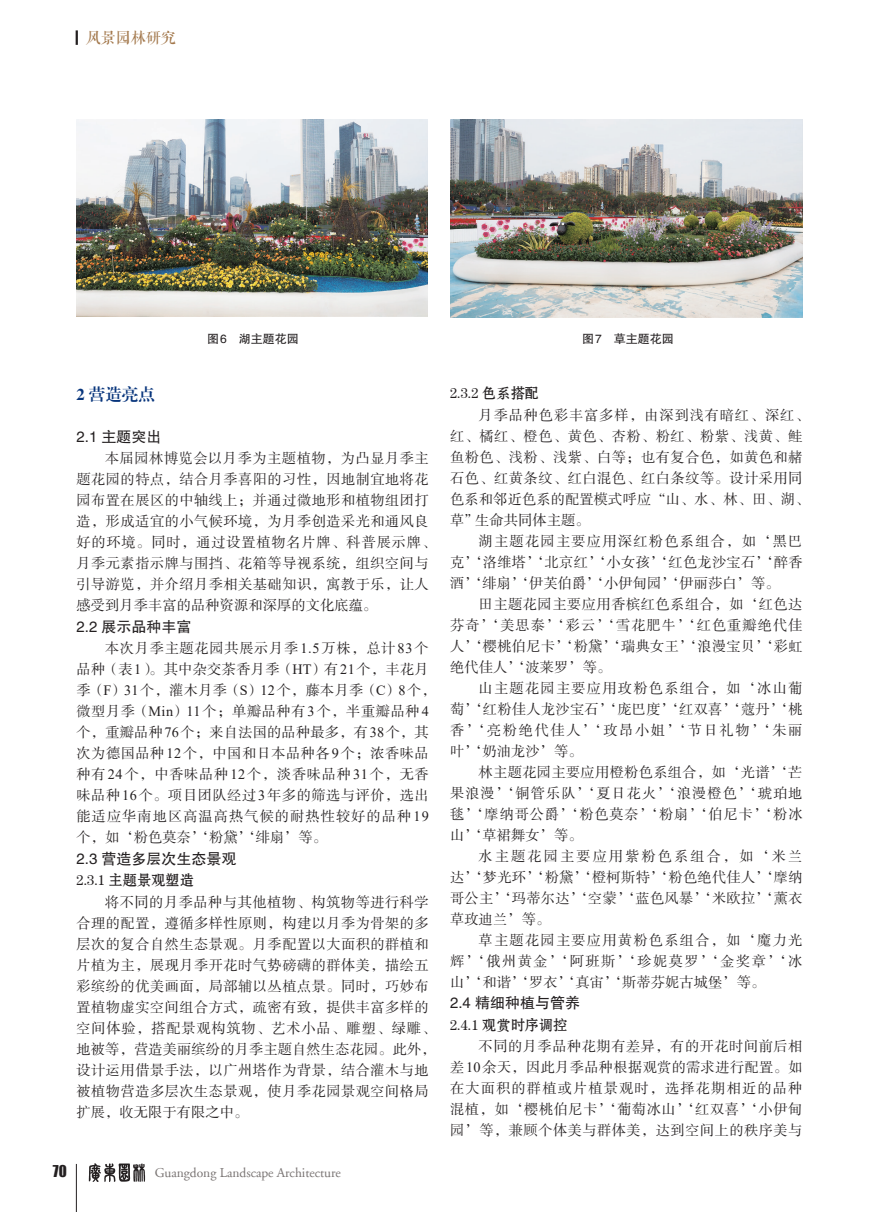
<style>
.page{position:relative;width:893px;height:1212px;background:#fff}
.page>*{position:absolute;margin:0;border:0;box-sizing:border-box;transform-origin:0 0}
.t1{font:16.5px "FZXBSK GBK1 0";color:#08357c}
.t2{font:15px "FZHTK GBK1 0";color:#231f20}
.t3{font:15px "FZQKBYSJW GB1 0";color:#a3784c}
.t4{font:15px "Impact";color:#231f20}
.t5{font:14.25px/21px "FZSSK GBK1 0";letter-spacing:.03em;color:#231f20;text-align:justify}
.t6{font:14.25px "FZSHK GBK1 0";color:#231f20}
.t7{font:13.5px "Adobe Garamond LT";letter-spacing:-.005em;color:#797473}
.t8{font:12px "FZHTK GBK1 0";color:#231f20}
.s1{font-family:"Times New Roman"}
</style>
<div class="page">
<svg style="left:76px;top:30px;width:2px;height:15px"></svg>
<img style="left:88px;top:1163px;width:58px;height:19px">
<hr style="left:76px;top:1164px;width:1px;height:48px;background:#231f20">
<img style="left:77px;top:119px;width:351px;height:198px">
<img style="left:451px;top:119px;width:352px;height:198px">
<p class="t3" style="left:86px;top:30px;width:91px">风景园林研究</p>
<p class="t8" style="left:207px;top:332px;width:93px">图6 湖主题花园</p>
<p class="t8" style="left:582px;top:332px;width:93px">图7 草主题花园</p>
<p class="t1" style="left:77px;top:385px;width:80px">2 营造亮点</p>
<p class="t2" style="left:77px;top:429px;width:86px">2.1 主题突出</p>
<p class="t5" style="left:77px;top:449px;width:361px;text-align:left;text-indent:28px">本届园林博览会以月季为主题植物，为凸显月季主题花园的特点，结合月季喜阳的习性，因地制宜地将花园布置在展区的中轴线上；并通过微地形和植物组团打造，形成适宜的小气候环境，为月季创造采光和通风良好的环境。同时，通过设置植物名片牌、科普展示牌、月季元素指示牌与围挡、花箱等导视系统，组织空间与引导游览，并介绍月季相关基础知识，寓教于乐，让人感受到月季丰富的品种资源和深厚的文化底蕴。</p>
<p class="t2" style="left:77px;top:618px;width:116px">2.2 展示品种丰富</p>
<p class="t5" style="left:77px;top:638px;width:361px;text-align:left;text-indent:29px">本次月季主题花园共展示月季<span class="s1">1.5</span>万株，总计<span class="s1">83</span>个品种（表<span class="s1">1</span>）。其中杂交茶香月季（<span class="s1">HT</span>）有<span class="s1">21</span>个，丰花月季（<span class="s1">F</span>）<span class="s1">31</span>个，灌木月季（<span class="s1">S</span>）<span class="s1">12</span>个，藤本月季（<span class="s1">C</span>）<span class="s1">8</span>个，微型月季（<span class="s1">Min</span>）<span class="s1">11</span>个；单瓣品种有<span class="s1">3</span>个，半重瓣品种<span class="s1">4</span>个，重瓣品种<span class="s1">76</span>个；来自法国的品种最多，有<span class="s1">38</span>个，其次为德国品种<span class="s1">12</span>个，中国和日本品种各<span class="s1">9</span>个；浓香味品种有<span class="s1">24</span>个，中香味品种<span class="s1">12</span>个，淡香味品种<span class="s1">31</span>个，无香味品种<span class="s1">16</span>个。项目团队经过<span class="s1">3</span>年多的筛选与评价，选出能适应华南地区高温高热气候的耐热性较好的品种<span class="s1">19</span>个，如‘粉色莫奈’‘粉黛’‘绯扇’等。</p>
<p class="t2" style="left:77px;top:850px;width:161px">2.3 营造多层次生态景观</p>
<p class="t6" style="left:77px;top:872px;width:119px">2.3.1 主题景观塑造</p>
<p class="t5" style="left:77px;top:892px;width:361px;text-align:left;text-indent:29px">将不同的月季品种与其他植物、构筑物等进行科学合理的配置，遵循多样性原则，构建以月季为骨架的多层次的复合自然生态景观。月季配置以大面积的群植和片植为主，展现月季开花时气势磅礴的群体美，描绘五彩缤纷的优美画面，局部辅以丛植点景。同时，巧妙布置植物虚实空间组合方式，疏密有致，提供丰富多样的空间体验，搭配景观构筑物、艺术小品、雕塑、绿雕、地被等，营造美丽缤纷的月季主题自然生态花园。此外，设计运用借景手法，以广州塔作为背景，结合灌木与地被植物营造多层次生态景观，使月季花园景观空间格局扩展，收无限于有限之中。</p>
<p class="t4" style="left:53px;top:1160px;width:15px">70</p>
<p class="t7" style="left:155px;top:1166px;width:187px">Guangdong Landscape Architecture</p>
<p class="t6" style="left:450px;top:386px;width:91px">2.3.2 色系搭配</p>
<p class="t5" style="left:450px;top:405px;width:361px;text-align:left;text-indent:28px">月季品种色彩丰富多样，由深到浅有暗红、深红、红、橘红、橙色、黄色、杏粉、粉红、粉紫、浅黄、鲑鱼粉色、浅粉、浅紫、白等；也有复合色，如黄色和赭石色、红黄条纹、红白混色、红白条纹等。设计采用同色系和邻近色系的配置模式呼应“山、水、林、田、湖、草”生命共同体主题。</p>
<p class="t5" style="left:450px;top:531px;width:354px;text-indent:28px">湖主题花园主要应用深红粉色系组合，如‘黑巴克’‘洛维塔’‘北京红’‘小女孩’‘红色龙沙宝石’‘醉香酒’‘绯扇’‘伊芙伯爵’‘小伊甸园’‘伊丽莎白’等。</p>
<p class="t5" style="left:450px;top:594px;width:354px;text-indent:28px">田主题花园主要应用香槟红色系组合，如‘红色达芬奇’‘美思泰’‘彩云’‘雪花肥牛’‘红色重瓣绝代佳人’‘樱桃伯尼卡’‘粉黛’‘瑞典女王’‘浪漫宝贝’‘彩虹绝代佳人’‘波莱罗’等。</p>
<p class="t5" style="left:450px;top:678px;width:354px;text-indent:28px">山主题花园主要应用玫粉色系组合，如‘冰山葡萄’‘红粉佳人龙沙宝石’‘庞巴度’‘红双喜’‘蔻丹’‘桃香’‘亮粉绝代佳人’‘玫昂小姐’‘节日礼物’‘朱丽叶’‘奶油龙沙’等。</p>
<p class="t5" style="left:450px;top:762px;width:354px;text-indent:28px">林主题花园主要应用橙粉色系组合，如‘光谱’‘芒果浪漫’‘铜管乐队’‘夏日花火’‘浪漫橙色’‘琥珀地毯’‘摩纳哥公爵’‘粉色莫奈’‘粉扇’‘伯尼卡’‘粉冰山’‘草裙舞女’等。</p>
<p class="t5" style="left:450px;top:846px;width:354px;text-indent:28px">水主题花园主要应用紫粉色系组合，如‘米兰达’‘梦光环’‘粉黛’‘橙柯斯特’‘粉色绝代佳人’‘摩纳哥公主’‘玛蒂尔达’‘空蒙’‘蓝色风暴’‘米欧拉’‘薰衣草玫迪兰’等。</p>
<p class="t5" style="left:450px;top:930px;width:354px;text-indent:28px">草主题花园主要应用黄粉色系组合，如‘魔力光辉’‘俄州黄金’‘阿班斯’‘珍妮莫罗’‘金奖章’‘冰山’‘和谐’‘罗衣’‘真宙’‘斯蒂芬妮古城堡’等。</p>
<p class="t2" style="left:450px;top:995px;width:131px">2.4 精细种植与管养</p>
<p class="t6" style="left:450px;top:1017px;width:119px">2.4.1 观赏时序调控</p>
<p class="t5" style="left:450px;top:1037px;width:354px;text-indent:28px">不同的月季品种花期有差异，有的开花时间前后相差<span class="s1">10</span>余天，因此月季品种根据观赏的需求进行配置。如在大面积的群植或片植景观时，选择花期相近的品种混植，如‘樱桃伯尼卡’‘葡萄冰山’‘红双喜’‘小伊甸园’等，兼顾个体美与群体美，达到空间上的秩序美与</p>
</div>
